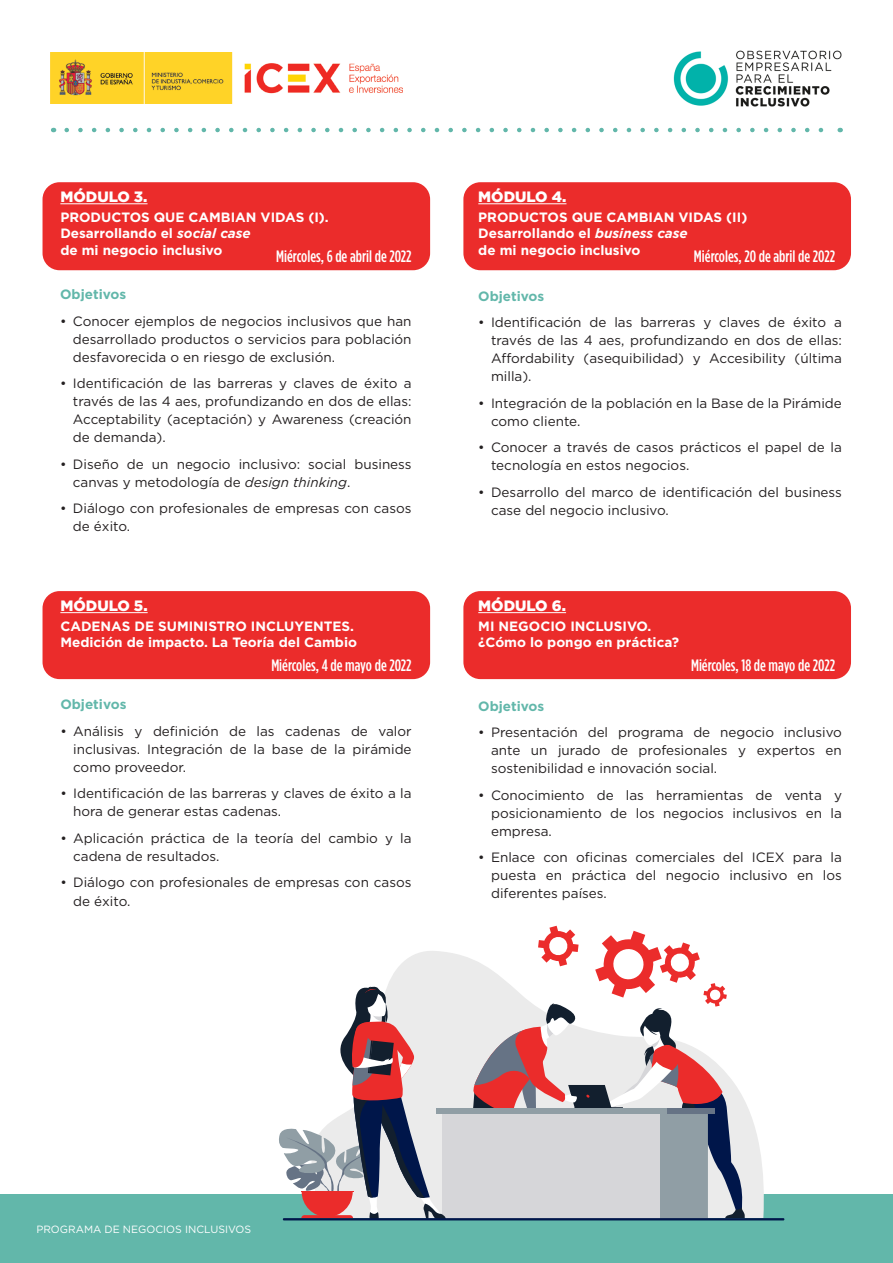
<style>
.page{position:relative;width:893px;height:1263px;background:#fff}
.page>*{position:absolute;margin:0;border:0;box-sizing:border-box;transform-origin:0 0}
.t1{font:500 condensed 16.5px "Gotham HTF";color:#fff}
.t2{font:900 15px "Gotham HTF";color:#fff}
.List_Paragraph{font:13.5px/18px "Gotham HTF";color:#231f20}
.t3{font:700 13.5px/16.2px "Gotham HTF";color:#fff}
.List_Paragraph-2{font:700 13.5px "Gotham HTF";color:#62b7aa}
.List_Paragraph-3{font:10.5px "Gotham HTF";color:#fff}
.s1{font-style:italic}
</style>
<div class="page">
<svg style="left:67px;top:128px;width:757px;height:4px"></svg>
<img style="left:673px;top:50px;width:169px;height:57px">
<img style="left:51px;top:53px;width:352px;height:50px">
<div style="left:0;top:1195px;width:893px;height:68px;background:#62b7aa"></div>
<svg style="left:746px;top:1104px;width:19px;height:114px;fill:#ebebeb"></svg>
<hr style="left:283px;top:1218px;width:501px;height:2px;background:#00164a">
<svg style="left:277px;top:926px;width:469px;height:293px"></svg>
<div style="left:43px;top:182px;width:387px;height:88px;background:#eb2c2b;border-radius:17px"></div>
<div style="left:43px;top:591px;width:387px;height:88px;background:#eb2c2b;border-radius:17px"></div>
<div style="left:463px;top:182px;width:388px;height:88px;background:#eb2c2b;border-radius:17px"></div>
<div style="left:463px;top:591px;width:388px;height:88px;background:#eb2c2b;border-radius:17px"></div>
<hr style="left:478px;top:204px;width:88px;height:1px;background:#fff">
<hr style="left:478px;top:612px;width:88px;height:1px;background:#fff">
<hr style="left:60px;top:204px;width:88px;height:1px;background:#fff">
<hr style="left:60px;top:612px;width:88px;height:1px;background:#fff">
<p class="t2" style="left:60px;top:188px;width:89px">MÓDULO 3.</p>
<p class="t3" style="left:60px;top:209px;width:270px">PRODUCTOS QUE CAMBIAN VIDAS (I).<br>Desarrollando el <span class="s1">social case<br></span>de mi negocio inclusivo</p>
<p class="t1" style="left:276px;top:247px;width:137px">Miércoles, 6 de abril de 2022</p>
<p class="List_Paragraph-2" style="left:60px;top:287px;width:68px">Objetivos</p>
<p class="List_Paragraph" style="left:73px;top:312px;width:340px;text-align:justify;text-indent:-13px">• Conocer ejemplos de negocios inclusivos que han desarrollado productos o servicios para población desfavorecida o en riesgo de exclusión.</p>
<p class="List_Paragraph" style="left:73px;top:374px;width:340px;text-align:justify;text-indent:-13px">• Identificación de las barreras y claves de éxito a través de las 4 aes, profundizando en dos de ellas:<br>Acceptability (aceptación) y Awareness (creación de demanda).</p>
<p class="List_Paragraph" style="left:73px;top:455px;width:340px;text-indent:-13px">• Diseño de un negocio inclusivo: social business canvas y metodología de <span class="s1">design thinking</span>.</p>
<p class="List_Paragraph" style="left:73px;top:499px;width:340px;text-indent:-13px">• Diálogo con profesionales de empresas con casos de éxito.</p>
<p class="t2" style="left:60px;top:597px;width:89px">MÓDULO 5.</p>
<p class="t3" style="left:60px;top:618px;width:298px">CADENAS DE SUMINISTRO INCLUYENTES.<br>Medición de impacto. La Teoría del Cambio</p>
<p class="t1" style="left:271px;top:656px;width:142px">Miércoles, 4 de mayo de 2022</p>
<p class="List_Paragraph-2" style="left:60px;top:697px;width:68px">Objetivos</p>
<p class="List_Paragraph" style="left:73px;top:722px;width:340px;text-align:justify;text-indent:-13px">• Análisis y definición de las cadenas de valor inclusivas. Integración de la base de la pirámide como proveedor.</p>
<p class="List_Paragraph" style="left:73px;top:784px;width:340px;text-indent:-13px">• Identificación de las barreras y claves de éxito a la hora de generar estas cadenas.</p>
<p class="List_Paragraph" style="left:73px;top:829px;width:340px;text-indent:-13px">• Aplicación práctica de la teoría del cambio y la cadena de resultados.</p>
<p class="List_Paragraph" style="left:73px;top:873px;width:340px;text-indent:-13px">• Diálogo con profesionales de empresas con casos de éxito.</p>
<p class="t2" style="left:478px;top:188px;width:90px">MÓDULO 4.</p>
<p class="t3" style="left:478px;top:209px;width:271px">PRODUCTOS QUE CAMBIAN VIDAS (II)<br>Desarrollando el <span class="s1">business case<br></span>de mi negocio inclusivo</p>
<p class="t1" style="left:694px;top:247px;width:143px">Miércoles, 20 de abril de 2022</p>
<p class="List_Paragraph-2" style="left:478px;top:288px;width:68px">Objetivos</p>
<p class="List_Paragraph" style="left:491px;top:313px;width:352px;text-align:justify;text-indent:-13px">• Identificación de las barreras y claves de éxito a través de las 4 aes, profundizando en dos de ellas:<br>Affordability (asequibilidad) y Accesibility (última milla).</p>
<p class="List_Paragraph" style="left:491px;top:394px;width:352px;text-indent:-13px">• Integración de la población en la Base de la Pirámide como cliente.</p>
<p class="List_Paragraph" style="left:491px;top:438px;width:352px;text-indent:-13px">• Conocer a través de casos prácticos el papel de la tecnología en estos negocios.</p>
<p class="List_Paragraph" style="left:491px;top:483px;width:352px;text-indent:-13px">• Desarrollo del marco de identificación del business case del negocio inclusivo.</p>
<p class="t2" style="left:478px;top:597px;width:89px">MÓDULO 6.</p>
<p class="t3" style="left:478px;top:618px;width:202px">MI NEGOCIO INCLUSIVO. ¿Cómo lo pongo en práctica?</p>
<p class="t1" style="left:691px;top:656px;width:145px">Miércoles, 18 de mayo de 2022</p>
<p class="List_Paragraph-2" style="left:478px;top:698px;width:68px">Objetivos</p>
<p class="List_Paragraph" style="left:491px;top:723px;width:352px;text-align:justify;text-indent:-13px">• Presentación del programa de negocio inclusivo ante un jurado de profesionales y expertos en sostenibilidad e innovación social.</p>
<p class="List_Paragraph" style="left:491px;top:786px;width:352px;text-align:justify;text-indent:-13px">• Conocimiento de las herramientas de venta y posicionamiento de los negocios inclusivos en la empresa.</p>
<p class="List_Paragraph" style="left:491px;top:848px;width:352px;text-align:justify;text-indent:-13px">• Enlace con oficinas comerciales del ICEX para la puesta en práctica del negocio inclusivo en los diferentes países.</p>
<p class="List_Paragraph-3" style="left:36px;top:1223px;width:216px">PROGRAMA DE NEGOCIOS INCLUSIVOS</p>
</div>
